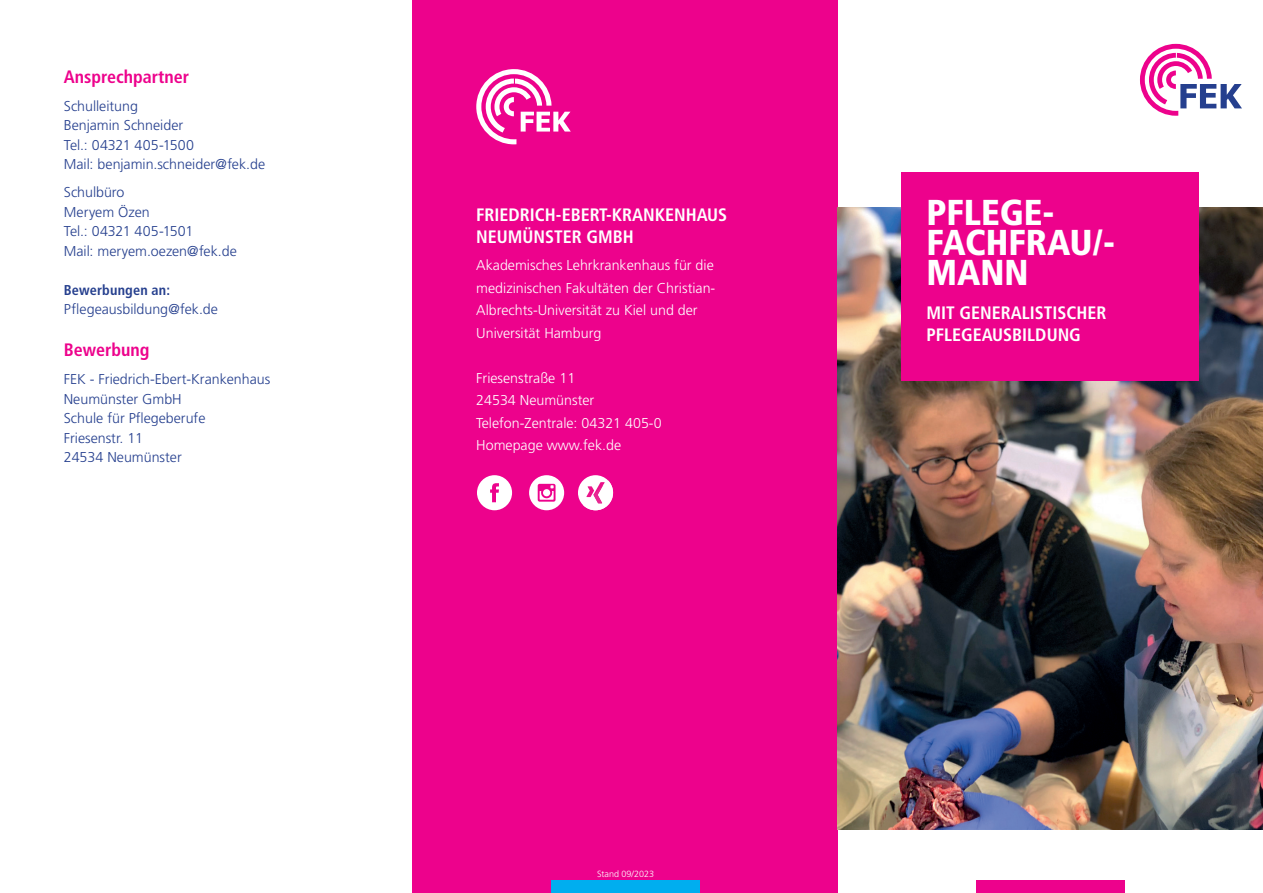
<style>
.page{position:relative;width:1263px;height:893px;background:#fff}
.page>*{position:absolute;margin:0;border:0;box-sizing:border-box;transform-origin:0 0}
.t1{font:900 condensed 36px/30px "Frutiger LT Pro";color:#fff}
.t2{font:700 condensed 18px/22.5px "Frutiger LT Std";color:#fff}
.t3{font:700 condensed 18px/21.6px "Frutiger LT Pro";color:#fff}
.t4{font:700 condensed 18px "Frutiger LT Pro";color:#ed028c}
.t5{font:300 14.25px/19.5px "Frutiger LT Pro";color:#253f8e}
.t6{font:300 14.25px/22.5px "Frutiger LT Std";color:#fff}
.t7{font:700 condensed 14.25px "Frutiger LT Pro";letter-spacing:.015em;color:#253f8e}
.t8{font:300 9px "Frutiger LT Pro";color:#fff}
</style>
<div class="page">
<div style="left:412px;top:0;width:426px;height:893px;background:#ed028c"></div>
<div style="left:976px;top:880px;width:149px;height:13px;background:#ed028c"></div>
<svg style="left:476px;top:69px;width:95px;height:75px"></svg>
<img style="left:838px;top:207px;width:425px;height:622px">
<div style="left:901px;top:172px;width:297px;height:209px;background:#ed028c"></div>
<svg style="left:1140px;top:44px;width:102px;height:72px"></svg>
<div style="left:551px;top:880px;width:148px;height:13px;background:#00aeef"></div>
<svg style="left:477px;top:475px;width:35px;height:35px"></svg>
<svg style="left:529px;top:475px;width:35px;height:35px"></svg>
<div style="left:578px;top:475px;width:35px;height:35px;background:#fff;border-radius:50%"></div>
<svg style="left:583px;top:480px;width:30px;height:30px"></svg>
<p class="t4" style="left:64px;top:66px;width:127px">Ansprechpartner</p>
<p class="t5" style="left:64px;top:96px;width:203px">Schulleitung<br>Benjamin Schneider<br>Tel.: 04321 405-1500<br>Mail: benjamin.schneider@fek.de</p>
<p class="t5" style="left:64px;top:182px;width:175px">Schulbüro<br>Meryem Özen<br>Tel.: 04321 405-1501<br>Mail: meryem.oezen@fek.de</p>
<p class="t7" style="left:64px;top:281px;width:108px">Bewerbungen an:</p>
<p class="t5" style="left:64px;top:299px;width:156px">Pflegeausbildung@fek.de</p>
<p class="t4" style="left:64px;top:339px;width:87px">Bewerbung</p>
<p class="t5" style="left:64px;top:370px;width:208px">FEK - Friedrich-Ebert-Krankenhaus<br>Neumünster GmbH<br>Schule für Pflegeberufe<br>Friesenstr. 11<br>24534 Neumünster</p>
<p class="t2" style="left:476px;top:203px;width:253px">FRIEDRICH-EBERT-KRANKENHAUS<br>NEUMÜNSTER GMBH</p>
<p class="t6" style="left:476px;top:254px;width:241px">Akademisches Lehrkrankenhaus für die medizinischen Fakultäten der Christian-Albrechts-Universität zu Kiel und der Universität Hamburg</p>
<p class="t6" style="left:476px;top:367px;width:187px">Friesenstraße 11<br>24534 Neumünster<br>Telefon-Zentrale: 04321 405-0<br>Homepage www.fek.de</p>
<p class="t8" style="left:597px;top:869px;width:59px">Stand 09/2023</p>
<h1 class="t1" style="left:926px;top:197px;width:190px">PFLEGE-<br>FACHFRAU/-<br>MANN</h1>
<p class="t3" style="left:926px;top:302px;width:182px">MIT GENERALISTISCHER<br>PFLEGEAUSBILDUNG</p>
</div>
